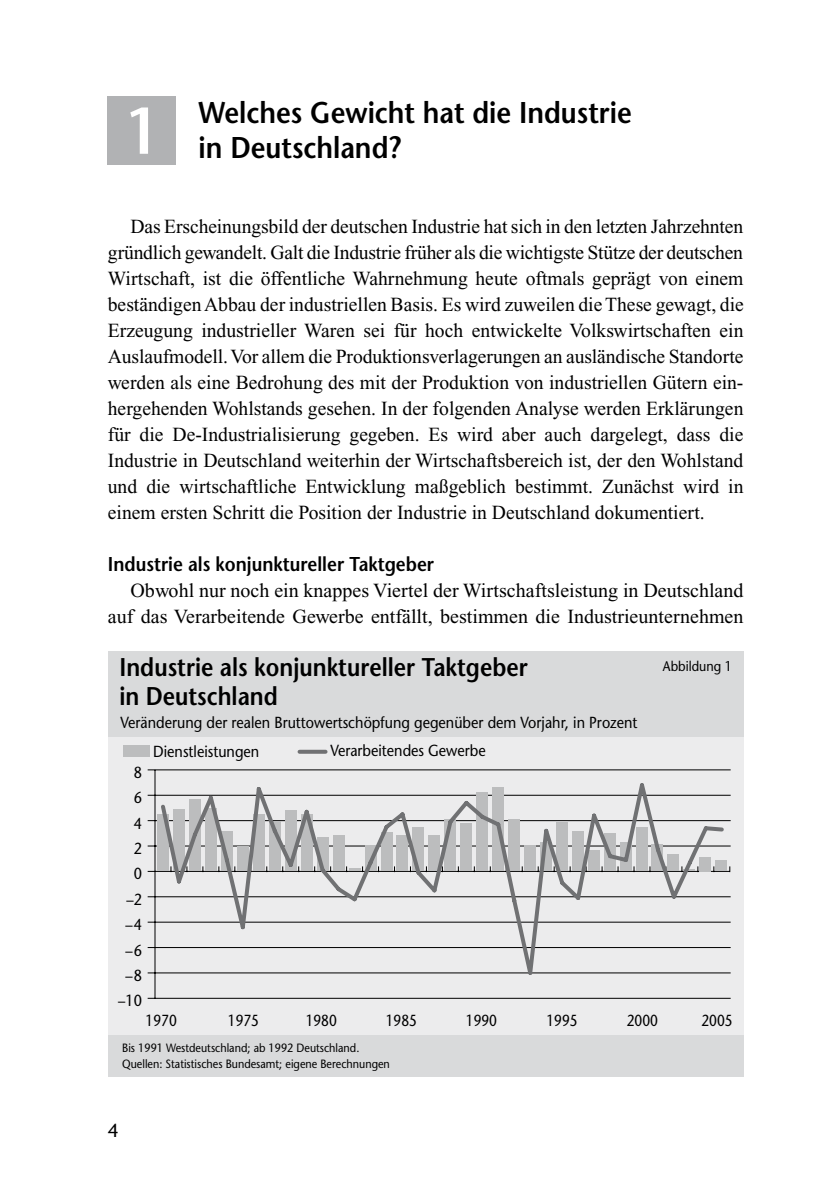
<style>
.page{position:relative;width:840px;height:1191px;background:#fff}
.page>*{position:absolute;margin:0;border:0;box-sizing:border-box;transform-origin:0 0}
.t1{font:600 65px "Stone Sans";color:#fff;scale:.9 1}
.t2{font:600 30px/35px "Stone Sans";color:#000;scale:.9 1}
.t3{font:600 25.6px/29px "Stone Sans";color:#000;scale:.88 1}
.t4{font:20px/26px "Times New Roman";color:#000;text-align:justify}
.t5{font:600 20px "Stone Sans";color:#000;scale:.9 1}
.t6{font:16px/28px "Stone Sans";color:#000;scale:.9 1}
.t7{font:16px "Stone Sans";color:#000;scale:.85 1}
.t8{font:14px "Stone Sans";color:#000;scale:.9 1}
.t9{font:12px/16px "Stone Sans";color:#000;scale:.9 1}
</style>
<div class="page">
<div style="left:108px;top:96px;width:68px;height:68px;background:#b1b2b4"></div>
<div style="left:108px;top:703px;width:635px;height:346px;background:#ececed"></div>
<div style="left:108px;top:1035px;width:635px;height:42px;background:#d9dadb"></div>
<div style="left:108px;top:651px;width:635px;height:85px;background:#d9dadb"></div>
<div style="left:123px;top:745px;width:27px;height:11px;background:#bcbdbe"></div>
<svg style="left:299px;top:749px;width:26px;height:4px"></svg>
<hr style="left:155px;top:871px;width:574px;height:1px;background:#000">
<hr style="left:154px;top:770px;width:1px;height:228px;background:#000">
<hr style="left:147px;top:997px;width:583px;height:1px;background:#000">
<hr style="left:147px;top:972px;width:583px;height:1px;background:#000">
<hr style="left:147px;top:947px;width:583px;height:1px;background:#000">
<hr style="left:147px;top:921px;width:583px;height:1px;background:#000">
<hr style="left:147px;top:896px;width:583px;height:1px;background:#000">
<hr style="left:147px;top:845px;width:583px;height:1px;background:#000">
<hr style="left:147px;top:820px;width:583px;height:1px;background:#000">
<hr style="left:147px;top:794px;width:583px;height:1px;background:#000">
<hr style="left:147px;top:769px;width:583px;height:1px;background:#000">
<div style="left:715px;top:860px;width:11px;height:11px;background:#bcbdbe"></div>
<svg style="left:158px;top:783px;width:567px;height:192px"></svg>
<h1 class="t1" style="left:125px;top:91px;width:39px">1</h1>
<h2 class="t2" style="left:198px;top:95px;width:482px">Welches Gewicht hat die Industrie in Deutschland?</h2>
<p class="t4" style="left:108px;top:214px;width:637px;text-indent:23px">Das Erscheinungsbild der deutschen Industrie hat sich in den letzten Jahrzehnten gründlich gewandelt. Galt die Industrie früher als die wichtigste Stütze der deutschen Wirtschaft, ist die öffentliche Wahrnehmung heute oftmals geprägt von einem beständigen Abbau der industriellen Basis. Es wird zuweilen die These gewagt, die Erzeugung industrieller Waren sei für hoch entwickelte Volkswirtschaften ein Auslaufmodell. Vor allem die Produktionsverlagerungen an ausländische Standorte werden als eine Bedrohung des mit der Produktion von industriellen Gütern ein&shy;hergehenden Wohlstands gesehen. In der folgenden Analyse werden Erklärungen für die De-Industrialisierung gegeben. Es wird aber auch dargelegt, dass die Industrie in Deutschland weiterhin der Wirtschaftsbereich ist, der den Wohlstand und die wirtschaftliche Entwicklung maßgeblich bestimmt. Zunächst wird in einem ersten Schritt die Position der Industrie in Deutschland dokumentiert.</p>
<p class="t5" style="left:108px;top:552px;width:364px">Industrie als konjunktureller Taktgeber</p>
<p class="t4" style="left:108px;top:578px;width:636px;text-align:right">Obwohl nur noch ein knappes Viertel der Wirtschaftsleistung in Deutschland auf das Verarbeitende Gewerbe entfällt, bestimmen die Industrieunternehmen</p>
<p class="t3" style="left:119px;top:652px;width:465px">Industrie als konjunktureller Taktgeber in Deutschland</p>
<p class="t8" style="left:662px;top:658px;width:78px">Abbildung 1</p>
<p class="t6" style="left:153px;top:708px;width:539px;text-indent:-33px">Veränderung der realen Bruttowertschöpfung gegenüber dem Vorjahr, in Prozent<br>Dienstleistungen</p>
<p class="t6" style="left:330px;top:736px;width:174px">Verarbeitendes Gewerbe</p>
<p class="t6" style="left:134px;top:758px;width:11px">8</p>
<p class="t6" style="left:134px;top:783px;width:11px">6</p>
<p class="t6" style="left:134px;top:809px;width:11px">4</p>
<p class="t6" style="left:134px;top:834px;width:11px">2</p>
<p class="t6" style="left:134px;top:859px;width:11px">0</p>
<p class="t6" style="left:126px;top:885px;width:19px">–2</p>
<p class="t6" style="left:125px;top:910px;width:20px">–4</p>
<p class="t6" style="left:125px;top:936px;width:20px">–6</p>
<p class="t6" style="left:125px;top:961px;width:20px">–8</p>
<p class="t6" style="left:118px;top:986px;width:28px">–10</p>
<p class="t7" style="left:145px;top:1011px;width:38px">1970</p>
<p class="t7" style="left:228px;top:1010px;width:38px">1975</p>
<p class="t7" style="left:305px;top:1010px;width:38px">1980</p>
<p class="t7" style="left:385px;top:1010px;width:38px">1985</p>
<p class="t7" style="left:465px;top:1010px;width:38px">1990</p>
<p class="t7" style="left:546px;top:1011px;width:38px">1995</p>
<p class="t7" style="left:626px;top:1010px;width:38px">2000</p>
<p class="t7" style="left:701px;top:1010px;width:38px">2005</p>
<p class="t9" style="left:122px;top:1040px;width:299px">Bis 1991 Westdeutschland; ab 1992 Deutschland.<br>Quellen: Statistisches Bundesamt; eigene Berechnungen</p>
</div>
